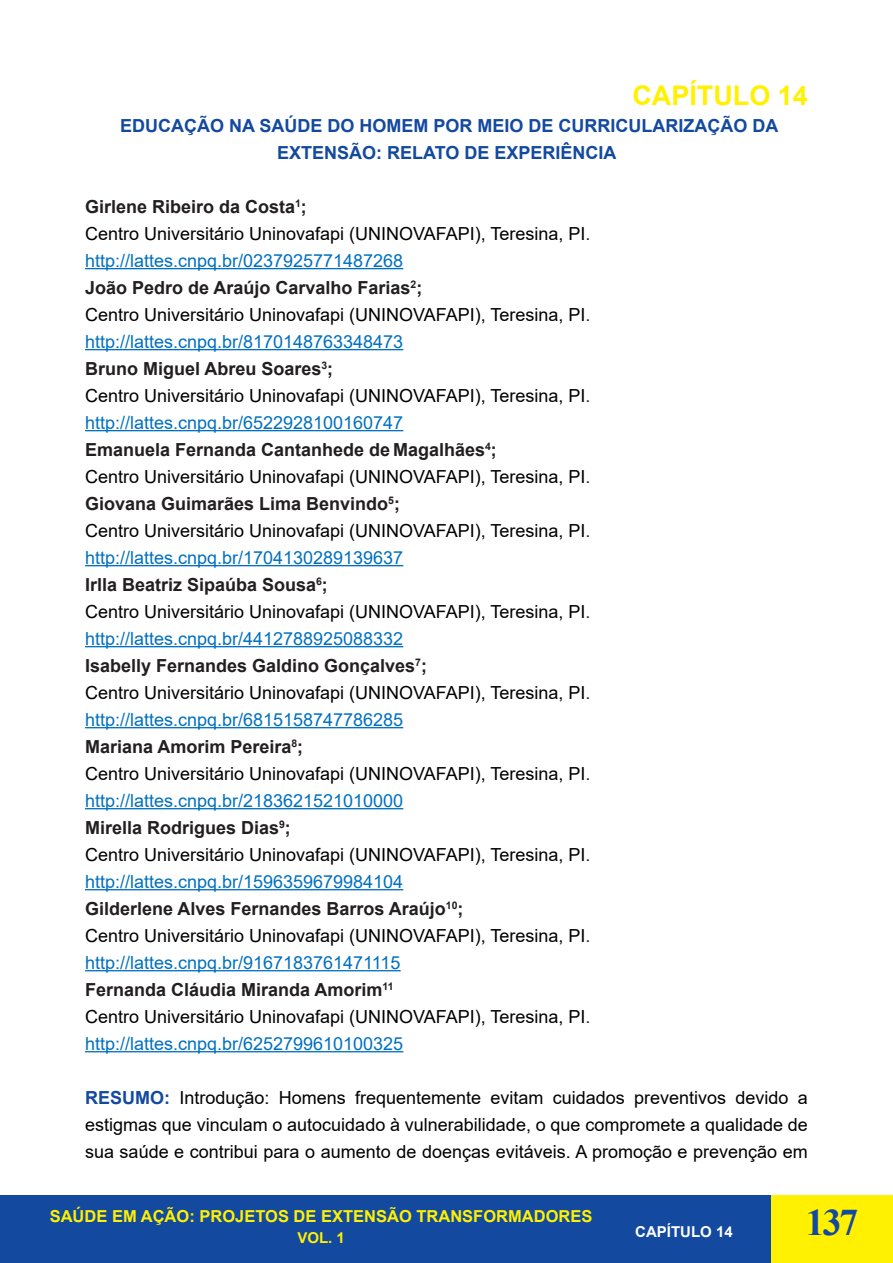
<style>
.page{position:relative;width:893px;height:1263px;background:#fff}
.page>*{position:absolute;margin:0;border:0;box-sizing:border-box;transform-origin:0 0}
.t1{font:700 37.5px "Times New Roman";color:#13499f}
.t2{font:700 27px "Arial";color:#fff101}
.Default{font:18px/27px "Arial";color:#000;text-align:justify}
.t3{font:18px "Arial";color:#0070c0}
.t4{font:700 18px "Arial";color:#231f20}
.t5{font:700 18px/27px "Arial";color:#13499f;text-align:center}
.t6{font:700 16.5px "Arial";color:#fff101}
.t7{font:700 15px "Arial";color:#fff}
.t8{font:700 15px "Arial";color:#fff101}
.s1{color:#231f20}
.s2{font-weight:700;color:#13499f}
</style>
<div class="page">
<div style="left:0;top:1196px;width:893px;height:67px;background:#13499f"></div>
<div style="left:771px;top:1196px;width:122px;height:67px;background:#fff101"></div>
<hr style="left:0;top:1196px;width:1px;height:67px;background:#fff101">
<hr style="left:85px;top:268px;width:318px;height:1px;background:#0070c0">
<hr style="left:85px;top:349px;width:318px;height:1px;background:#0070c0">
<hr style="left:85px;top:430px;width:318px;height:1px;background:#0070c0">
<hr style="left:85px;top:565px;width:318px;height:1px;background:#0070c0">
<hr style="left:85px;top:646px;width:318px;height:1px;background:#0070c0">
<hr style="left:85px;top:727px;width:318px;height:1px;background:#0070c0">
<hr style="left:85px;top:808px;width:318px;height:1px;background:#0070c0">
<hr style="left:85px;top:889px;width:318px;height:1px;background:#0070c0">
<hr style="left:85px;top:970px;width:316px;height:1px;background:#0070c0">
<hr style="left:85px;top:1051px;width:318px;height:1px;background:#0070c0">
<p class="t2" style="left:632px;top:76px;width:177px">CAPÍTULO 14</p>
<p class="t5" style="left:120px;top:112px;width:660px">EDUCAÇÃO NA SAÚDE DO HOMEM POR MEIO DE CURRICULARIZAÇÃO DA<br>EXTENSÃO: RELATO DE EXPERIÊNCIA</p>
<p class="t4" style="left:85px;top:194px;width:223px">Girlene Ribeiro da Costa<sup>1</sup>;</p>
<p class="Default" style="left:85px;top:220px;width:507px">Centro Universitário Uninovafapi (UNINOVAFAPI), Teresina, PI<span class="s1">.</span></p>
<p class="t3" style="left:85px;top:248px;width:320px">http://lattes.cnpq.br/0237925771487268</p>
<p class="t4" style="left:85px;top:275px;width:339px">João Pedro de Araújo Carvalho Farias<sup>2</sup>;</p>
<p class="Default" style="left:85px;top:301px;width:507px">Centro Universitário Uninovafapi (UNINOVAFAPI), Teresina, PI<span class="s1">.</span></p>
<p class="t3" style="left:85px;top:329px;width:320px">http://lattes.cnpq.br/8170148763348473</p>
<p class="t4" style="left:85px;top:356px;width:250px">Bruno Miguel Abreu Soares<sup>3</sup>;</p>
<p class="Default" style="left:85px;top:382px;width:507px">Centro Universitário Uninovafapi (UNINOVAFAPI), Teresina, PI<span class="s1">.</span></p>
<p class="t3" style="left:85px;top:410px;width:320px">http://lattes.cnpq.br/6522928100160747</p>
<p class="t4" style="left:85px;top:437px;width:413px">Emanuela Fernanda Cantanhede de Magalhães<sup>4</sup>;</p>
<p class="Default" style="left:85px;top:463px;width:507px">Centro Universitário Uninovafapi (UNINOVAFAPI), Teresina, PI<span class="s1">.</span></p>
<p class="t4" style="left:85px;top:491px;width:316px">Giovana Guimarães Lima Benvindo<sup>5</sup>;</p>
<p class="Default" style="left:85px;top:517px;width:507px">Centro Universitário Uninovafapi (UNINOVAFAPI), Teresina, PI<span class="s1">.</span></p>
<p class="t3" style="left:85px;top:545px;width:320px">http://lattes.cnpq.br/1704130289139637</p>
<p class="t4" style="left:85px;top:572px;width:244px">Irlla Beatriz Sipaúba Sousa<sup>6</sup>;</p>
<p class="Default" style="left:85px;top:598px;width:507px">Centro Universitário Uninovafapi (UNINOVAFAPI), Teresina, PI<span class="s1">.</span></p>
<p class="t3" style="left:85px;top:626px;width:320px">http://lattes.cnpq.br/4412788925088332</p>
<p class="t4" style="left:85px;top:653px;width:343px">Isabelly Fernandes Galdino Gonçalves<sup>7</sup>;</p>
<p class="Default" style="left:85px;top:679px;width:507px">Centro Universitário Uninovafapi (UNINOVAFAPI), Teresina, PI<span class="s1">.</span></p>
<p class="t3" style="left:85px;top:707px;width:320px">http://lattes.cnpq.br/6815158747786285</p>
<p class="t4" style="left:85px;top:734px;width:220px">Mariana Amorim Pereira<sup>8</sup>;</p>
<p class="Default" style="left:85px;top:760px;width:507px">Centro Universitário Uninovafapi (UNINOVAFAPI), Teresina, PI<span class="s1">.</span></p>
<p class="t3" style="left:85px;top:788px;width:320px">http://lattes.cnpq.br/2183621521010000</p>
<p class="t4" style="left:85px;top:815px;width:207px">Mirella Rodrigues Dias<sup>9</sup>;</p>
<p class="Default" style="left:85px;top:841px;width:507px">Centro Universitário Uninovafapi (UNINOVAFAPI), Teresina, PI<span class="s1">.</span></p>
<p class="t3" style="left:85px;top:869px;width:320px">http://lattes.cnpq.br/1596359679984104</p>
<p class="t4" style="left:85px;top:896px;width:380px">Gilderlene Alves Fernandes Barros Araújo<sup>10</sup>;</p>
<p class="Default" style="left:85px;top:922px;width:507px">Centro Universitário Uninovafapi (UNINOVAFAPI), Teresina, PI<span class="s1">.</span></p>
<p class="t3" style="left:85px;top:950px;width:317px">http://lattes.cnpq.br/9167183761471115</p>
<p class="t4" style="left:85px;top:977px;width:310px">Fernanda Cláudia Miranda Amorim<sup>11</sup></p>
<p class="Default" style="left:85px;top:1003px;width:507px">Centro Universitário Uninovafapi (UNINOVAFAPI), Teresina, PI<span class="s1">.</span></p>
<p class="t3" style="left:85px;top:1031px;width:320px">http://lattes.cnpq.br/6252799610100325</p>
<p class="Default" style="left:85px;top:1084px;width:724px"><span class="s2">RESUMO:</span> Introdução: Homens frequentemente evitam cuidados preventivos devido a estigmas que vinculam o autocuidado à vulnerabilidade, o que compromete a qualidade de sua saúde e contribui para o aumento de doenças evitáveis. A promoção e prevenção em</p>
<p class="t6" style="left:50px;top:1205px;width:544px">SAÚDE EM AÇÃO: PROJETOS DE EXTENSÃO TRANSFORMADORES</p>
<p class="t8" style="left:297px;top:1227px;width:49px">VOL. 1</p>
<p class="t7" style="left:635px;top:1221px;width:99px">CAPÍTULO 14</p>
<h1 class="t1" style="left:806px;top:1195px;width:54px">137</h1>
</div>
